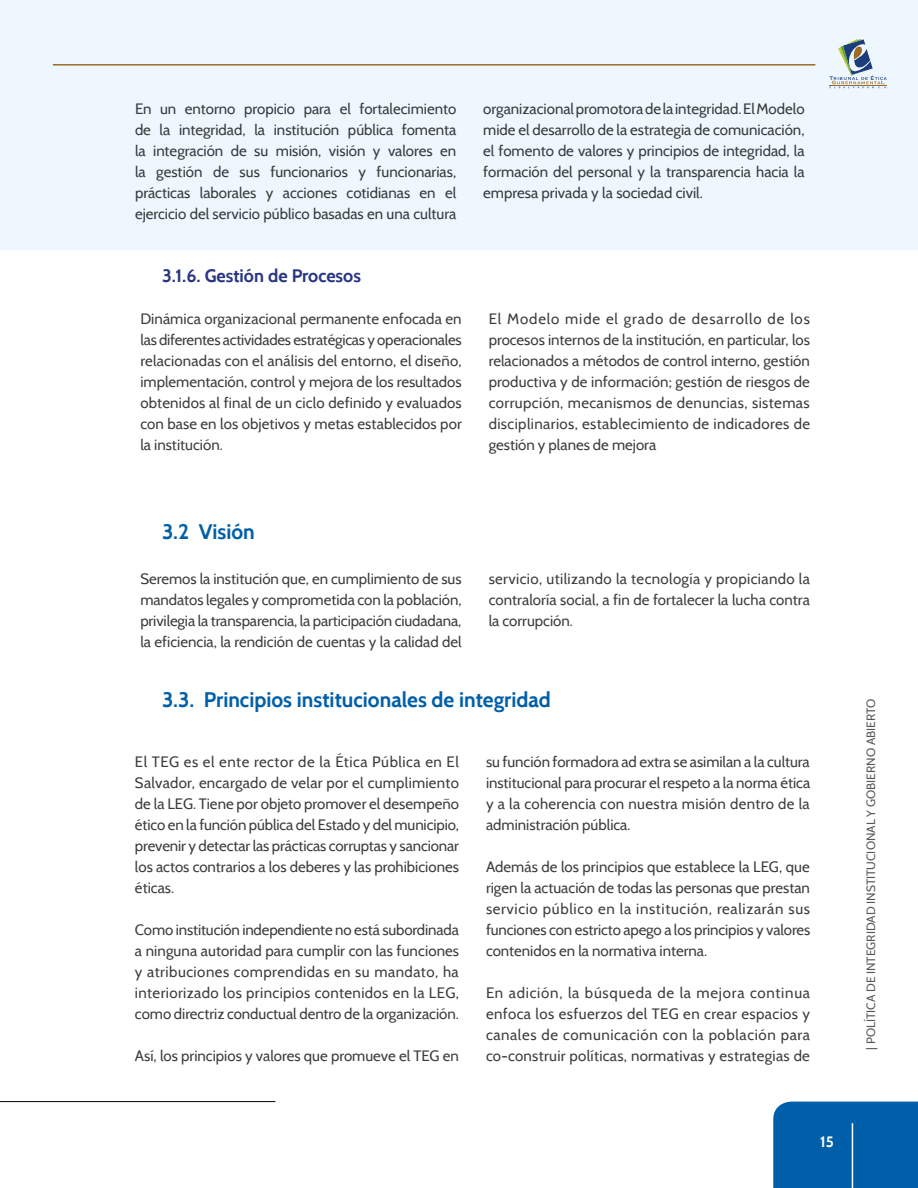
<style>
.page{position:relative;width:918px;height:1188px;background:#fff}
.page>*{position:absolute;margin:0;border:0;box-sizing:border-box;transform-origin:0 0}
.t1{font:700 21px "Cabin";color:#005faa}
.t2{font:700 18px "Cabin";color:#283583}
.t3{font:15px/21px "Cabin";color:#3c3c3b;text-align:justify}
.t4{font:700 15px "Cabin";color:#fff}
.t5{font:12px "Cabin";color:#575756}
</style>
<div class="page">
<div style="left:773px;top:1102px;width:145px;height:86px;background:#005faa"></div>
<hr style="left:852px;top:1123px;width:1px;height:65px;background:#fff">
<hr style="left:0;top:1101px;width:275px;height:1px;background:#000">
<div style="left:0;top:0;width:918px;height:250px;background:#edf7fd"></div>
<p class="t3" style="left:135px;top:98px;width:323px">En un entorno propicio para el fortalecimiento de la integridad, la institución pública fomenta la integración de su misión, visión y valores en la gestión de sus funcionarios y funcionarias, prácticas laborales y acciones cotidianas en el ejercicio del servicio público basadas en una cultura</p>
<p class="t3" style="left:483px;top:98px;width:323px">organizacional promotora de la integridad. El Modelo mide el desarrollo de la estrategia de comunicación, el fomento de valores y principios de integridad, la formación del personal y la transparencia hacia la empresa privada y la sociedad civil.</p>
<p class="t2" style="left:162px;top:265px;width:200px">3.1.6. Gestión de Procesos</p>
<p class="t3" style="left:140px;top:308px;width:323px">Dinámica organizacional permanente enfocada en las diferentes actividades estratégicas y operacionales relacionadas con el análisis del entorno, el diseño, implementación, control y mejora de los resultados obtenidos al final de un ciclo definido y evaluados con base en los objetivos y metas establecidos por la institución.</p>
<p class="t3" style="left:489px;top:308px;width:323px">El Modelo mide el grado de desarrollo de los procesos internos de la institución, en particular, los relacionados a métodos de control interno, gestión productiva y de información; gestión de riesgos de corrupción, mecanismos de denuncias, sistemas disciplinarios, establecimiento de indicadores de gestión y planes de mejora</p>
<h1 class="t1" style="left:162px;top:519px;width:94px">3.2 Visión</h1>
<p class="t3" style="left:140px;top:568px;width:323px">Seremos la institución que, en cumplimiento de sus mandatos legales y comprometida con la población, privilegia la transparencia, la participación ciudadana, la eficiencia, la rendición de cuentas y la calidad del</p>
<p class="t3" style="left:489px;top:568px;width:323px">servicio, utilizando la tecnología y propiciando la contraloría social, a fin de fortalecer la lucha contra la corrupción.</p>
<h1 class="t1" style="left:162px;top:687px;width:390px">3.3. Principios institucionales de integridad</h1>
<p class="t3" style="left:135px;top:751px;width:326px">El TEG es el ente rector de la Ética Pública en El Salvador, encargado de velar por el cumplimiento de la LEG. Tiene por objeto promover el desempeño ético en la función pública del Estado y del municipio, prevenir y detectar las prácticas corruptas y sancionar los actos contrarios a los deberes y las prohibiciones éticas.</p>
<p class="t3" style="left:135px;top:919px;width:326px">Como institución independiente no está subordinada a ninguna autoridad para cumplir con las funciones y atribuciones comprendidas en su mandato, ha interiorizado los principios contenidos en la LEG, como directriz conductual dentro de la organización.</p>
<p class="t3" style="left:135px;top:1045px;width:326px">Así, los principios y valores que promueve el TEG en</p>
<p class="t3" style="left:486px;top:751px;width:326px">su función formadora ad extra se asimilan a la cultura institucional para procurar el respeto a la norma ética y a la coherencia con nuestra misión dentro de la administración pública.</p>
<p class="t3" style="left:486px;top:856px;width:326px">Además de los principios que establece la LEG, que rigen la actuación de todas las personas que prestan servicio público en la institución, realizarán sus funciones con estricto apego a los principios y valores contenidos en la normativa interna.</p>
<p class="t3" style="left:486px;top:982px;width:326px">En adición, la búsqueda de la mejora continua enfoca los esfuerzos del TEG en crear espacios y canales de comunicación con la población para co-construir políticas, normativas y estrategias de</p>
<p class="t4" style="left:820px;top:1133px;width:15px">15</p>
<p class="t5" style="left:864px;top:1050px;width:352px;rotate:-90deg">| POLÍTICA DE INTEGRIDAD INSTITUCIONAL Y GOBIERNO ABIERTO</p>
</div>
